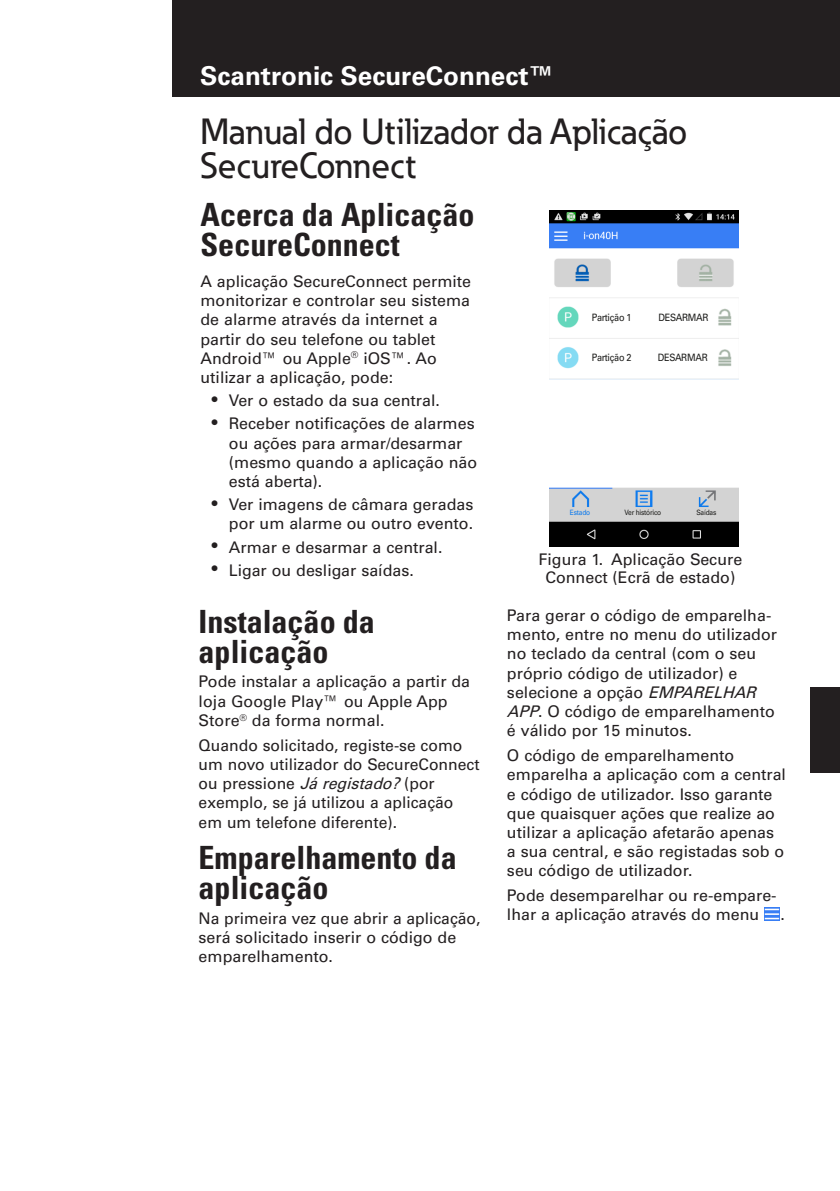
<style>
.page{position:relative;width:840px;height:1191px;background:#fff}
.page>*{position:absolute;margin:0;border:0;box-sizing:border-box;transform-origin:0 0}
._00_Manual{font:500 36px/34px "Eaton";color:#231f20}
._01_Head1{font:700 condensed 32px/30px "EATON Univers";color:#231f20}
._00_Product{font:700 26px "Univers LT Std";color:#fff}
._02_Body{font:16px/19.2px "Univers LT Std";color:#231f20}
.t1{font:10.2px "Univers LT Std";letter-spacing:-.03em;color:#1d1d1b;scale:.9 1}
.t2{font:7.4px "Univers LT Std";letter-spacing:-.03em;color:#1d1d1b;scale:.9 1}
.t3{font:7.4px "Univers LT Std";letter-spacing:-.03em;color:#0c79ec;scale:.9 1}
.s1{font-style:italic}
</style>
<div class="page">
<div style="left:172px;top:0;width:667px;height:96px;background:#231f20"></div>
<img style="left:549px;top:210px;width:188px;height:336px">
<div style="left:568px;top:509px;width:156px;height:9px;background:#d3d3d3"></div>
<div style="left:588px;top:309px;width:122px;height:17px;background:#fff"></div>
<div style="left:585px;top:351px;width:122px;height:18px;background:#fff"></div>
<img style="left:764px;top:907px;width:15px;height:13px">
<div style="left:809px;top:688px;width:30px;height:85px;background:#231f20"></div>
<p class="_00_Product" style="left:200px;top:60px;width:355px">Scantronic SecureConnect™</p>
<p class="_00_Manual" style="left:200px;top:114px;width:488px">Manual do Utilizador da Aplicação<br>SecureConnect</p>
<p class="_01_Head1" style="left:200px;top:200px;width:275px">Acerca da Aplicação<br>SecureConnect</p>
<p class="_02_Body" style="left:200px;top:272px;width:272px">A aplicação SecureConnect permite monitorizar e controlar seu sistema de alarme através da internet a partir do seu telefone ou tablet<br>Android™ ou Apple<sup>®</sup> iOS™. Ao utilizar a aplicação, pode:</p>
<p class="_02_Body" style="left:212px;top:391px;width:229px">• Ver o estado da sua central.</p>
<p class="_02_Body" style="left:229px;top:414px;width:250px;text-indent:-17px">• Receber notificações de alarmes ou ações para armar/desarmar (mesmo quando a aplicação não está aberta).</p>
<p class="_02_Body" style="left:212px;top:495px;width:263px;text-align:right">• Ver imagens de câmara geradas por um alarme ou outro evento.</p>
<p class="_02_Body" style="left:212px;top:537px;width:232px">• Armar e desarmar a central.</p>
<p class="_02_Body" style="left:212px;top:560px;width:203px">• Ligar ou desligar saídas.</p>
<p class="t1" style="left:658px;top:311px;width:57px">DESARMAR</p>
<p class="t1" style="left:657px;top:351px;width:57px">DESARMAR</p>
<p class="t1" style="left:591px;top:311px;width:46px">Partição 1</p>
<p class="t1" style="left:591px;top:351px;width:46px">Partição 2</p>
<p class="t3" style="left:569px;top:508px;width:24px">Estado</p>
<p class="t2" style="left:624px;top:508px;width:42px">Ver histórico</p>
<p class="t2" style="left:696px;top:508px;width:24px">Saídas</p>
<p class="_02_Body" style="left:538px;top:550px;width:205px;line-height:18px;text-align:center">Figura 1. Aplicação Secure<br>Connect (Ecrã de estado)</p>
<p class="_02_Body" style="left:506px;top:606px;width:271px">Para gerar o código de emparelha&shy;mento, entre no menu do utilizador no teclado da central (com o seu próprio código de utilizador) e selecione a opção <span class="s1">EMPARELHAR<br>APP</span>. O código de emparelhamento é válido por 15 minutos.</p>
<p class="_02_Body" style="left:506px;top:746px;width:280px">O código de emparelhamento emparelha a aplicação com a central e código de utilizador. Isso garante que quaisquer ações que realize ao utilizar a aplicação afetarão apenas a sua central, e são registadas sob o seu código de utilizador.</p>
<p class="_02_Body" style="left:506px;top:886px;width:271px">Pode desemparelhar ou re-empare&shy;lhar a aplicação através do menu</p>
<p class="_01_Head1" style="left:198px;top:606px;width:177px">Instalação da aplicação</p>
<p class="_02_Body" style="left:198px;top:672px;width:273px">Pode instalar a aplicação a partir da loja Google Play™ ou Apple App<br>Store<sup>®</sup> da forma normal.</p>
<p class="_02_Body" style="left:198px;top:735px;width:282px">Quando solicitado, registe-se como um novo utilizador do SecureConnect ou pressione <span class="s1">Járegistado?</span>(por exemplo, se já utilizou a aplicação em um telefone diferente).</p>
<p class="_01_Head1" style="left:198px;top:843px;width:259px">Emparelhamento da aplicação</p>
<p class="_02_Body" style="left:198px;top:908px;width:283px">Na primeira vez que abrir a aplicação, será solicitado inserir o código de emparelhamento.</p>
<p class="_02_Body" style="left:780px;top:905px;width:6px">.</p>
</div>
